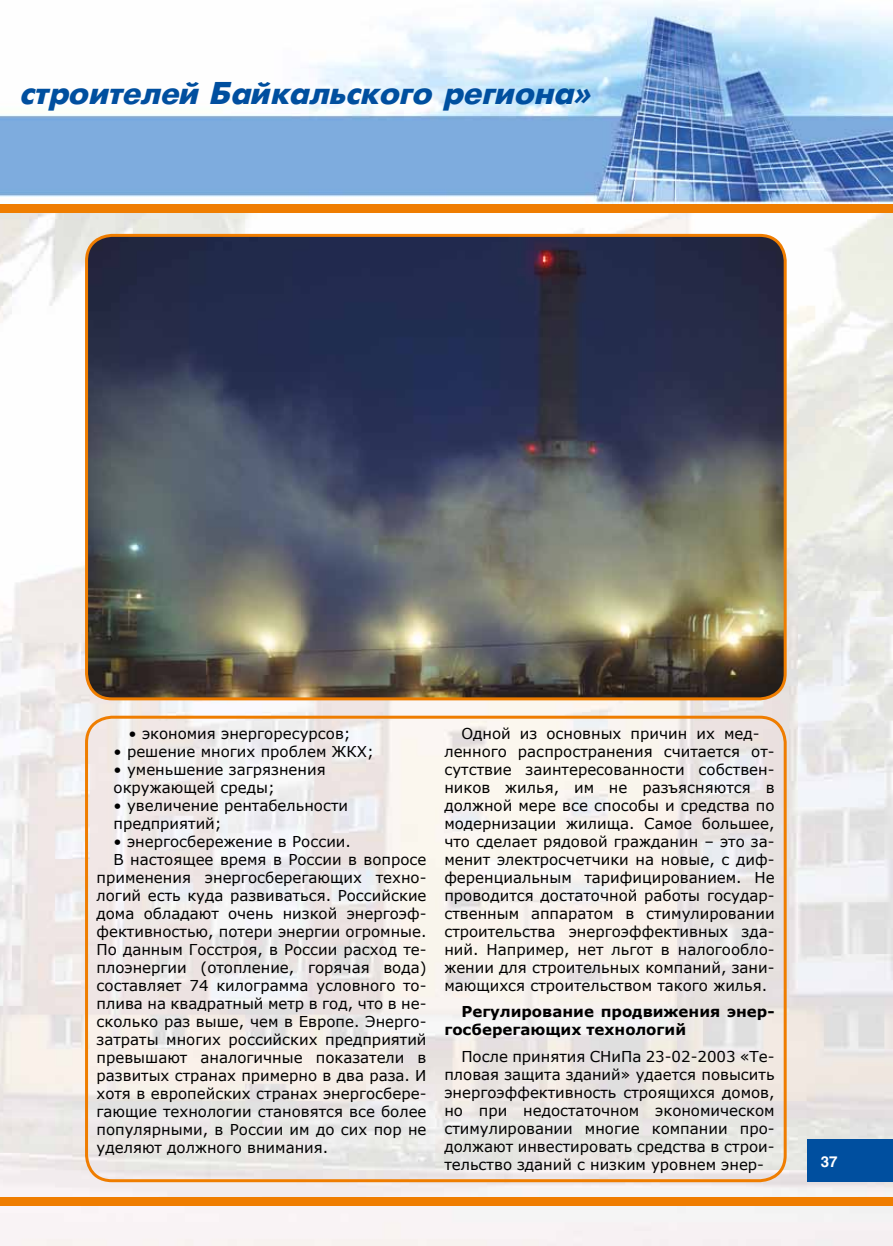
<style>
.page{position:relative;width:893px;height:1246px;background:#fff}
.page>*{position:absolute;margin:0;border:0;box-sizing:border-box;transform-origin:0 0}
.t1{font:italic 700 31.5px "Futuris";color:#004f9f}
.t2{font:15px/18px "Verdana";color:#000}
.t3{font:700 15px/18px "Verdana";color:#000}
.t4{font:700 15px "Helios";color:#fff}
</style>
<div class="page">
<img style="left:0;top:0;width:893px;height:1246px">
<div style="left:0;top:204px;width:893px;height:9px;background:#ef7d00"></div>
<div style="left:808px;top:1140px;width:85px;height:42px;background:#004f9f"></div>
<div style="left:0;top:1197px;width:893px;height:9px;background:#ef7d00"></div>
<div style="left:85px;top:716px;width:702px;height:466px;border:3px solid #ef7d00;border-radius:26px"></div>
<img style="left:87px;top:235px;width:698px;height:464px">
<div style="left:85px;top:234px;width:702px;height:466px;border:3px solid #ef7d00;border-radius:26px"></div>
<h1 class="t1" style="left:21px;top:76px;width:573px">строителей Байкальского региона»</h1>
<p class="t2" style="left:129px;top:724px;width:224px">• экономия энергоресурсов;</p>
<p class="t2" style="left:114px;top:742px;width:262px">• решение многих проблем ЖКХ;</p>
<p class="t2" style="left:114px;top:760px;width:214px">• уменьшение загрязнения окружающей среды;</p>
<p class="t2" style="left:114px;top:796px;width:236px">• увеличение рентабельности предприятий;</p>
<p class="t2" style="left:114px;top:832px;width:239px">• энергосбережение в России.</p>
<p class="t2" style="left:114px;top:850px;width:314px">В настоящее время в России в вопросе</p>
<p class="t2" style="left:97px;top:868px;width:332px">применения энергосберегающих техно-</p>
<p class="t2" style="left:97px;top:886px;width:332px">логий есть куда развиваться. Российские</p>
<p class="t2" style="left:97px;top:904px;width:332px">дома обладают очень низкой энергоэф-</p>
<p class="t2" style="left:97px;top:922px;width:331px">фективностью, потери энергии огромные.</p>
<p class="t2" style="left:97px;top:940px;width:331px">По данным Госстроя, в России расход те-</p>
<p class="t2" style="left:97px;top:958px;width:332px">плоэнергии (отопление, горячая вода)</p>
<p class="t2" style="left:97px;top:976px;width:331px">составляет 74 килограмма условного то-</p>
<p class="t2" style="left:97px;top:994px;width:332px">плива на квадратный метр в год, что в не-</p>
<p class="t2" style="left:97px;top:1012px;width:332px">сколько раз выше, чем в Европе. Энерго-</p>
<p class="t2" style="left:97px;top:1030px;width:332px">затраты многих российских предприятий</p>
<p class="t2" style="left:97px;top:1048px;width:331px">превышают аналогичные показатели в</p>
<p class="t2" style="left:97px;top:1066px;width:331px">развитых странах примерно в два раза. И</p>
<p class="t2" style="left:97px;top:1084px;width:332px">хотя в европейских странах энергосбере-</p>
<p class="t2" style="left:97px;top:1102px;width:332px">гающие технологии становятся все более</p>
<p class="t2" style="left:97px;top:1120px;width:331px">популярными, в России им до сих пор не</p>
<p class="t2" style="left:97px;top:1138px;width:233px">уделяют должного внимания.</p>
<p class="t2" style="left:444px;top:724px;width:332px;text-align:center">Одной из основных причин их мед&shy;ленного распространения считается от&shy;сутствие заинтересованности собствен&shy;ников жилья, им не разъясняются в должной мере все способы и средства по модернизации жилища. Самое большее, что сделает рядовой гражданин – это за&shy;менит электросчетчики на новые, с диф&shy;ференциальным тарифицированием. Не проводится достаточной работы государ&shy;ственным аппаратом в стимулировании строительства энергоэффективных зда&shy;ний. Например, нет льгот в налогообло&shy;жении для строительных компаний, зани&shy;мающихся строительством такого жилья.</p>
<p class="t3" style="left:444px;top:1002px;width:332px;text-indent:17px">Регулирование продвижения энер&shy;госберегающих технологий</p>
<p class="t2" style="left:444px;top:1047px;width:332px;text-align:justify;text-indent:17px">После принятия СНиПа 23-02-2003 «Те&shy;пловая защита зданий» удается повысить энергоэффективность строящихся домов, но при недостаточном экономическом стимулировании многие компании про&shy;должают инвестировать средства в строи&shy;тельство зданий с низким уровнем энер-</p>
<p class="t4" style="left:821px;top:1153px;width:18px">37</p>
</div>
